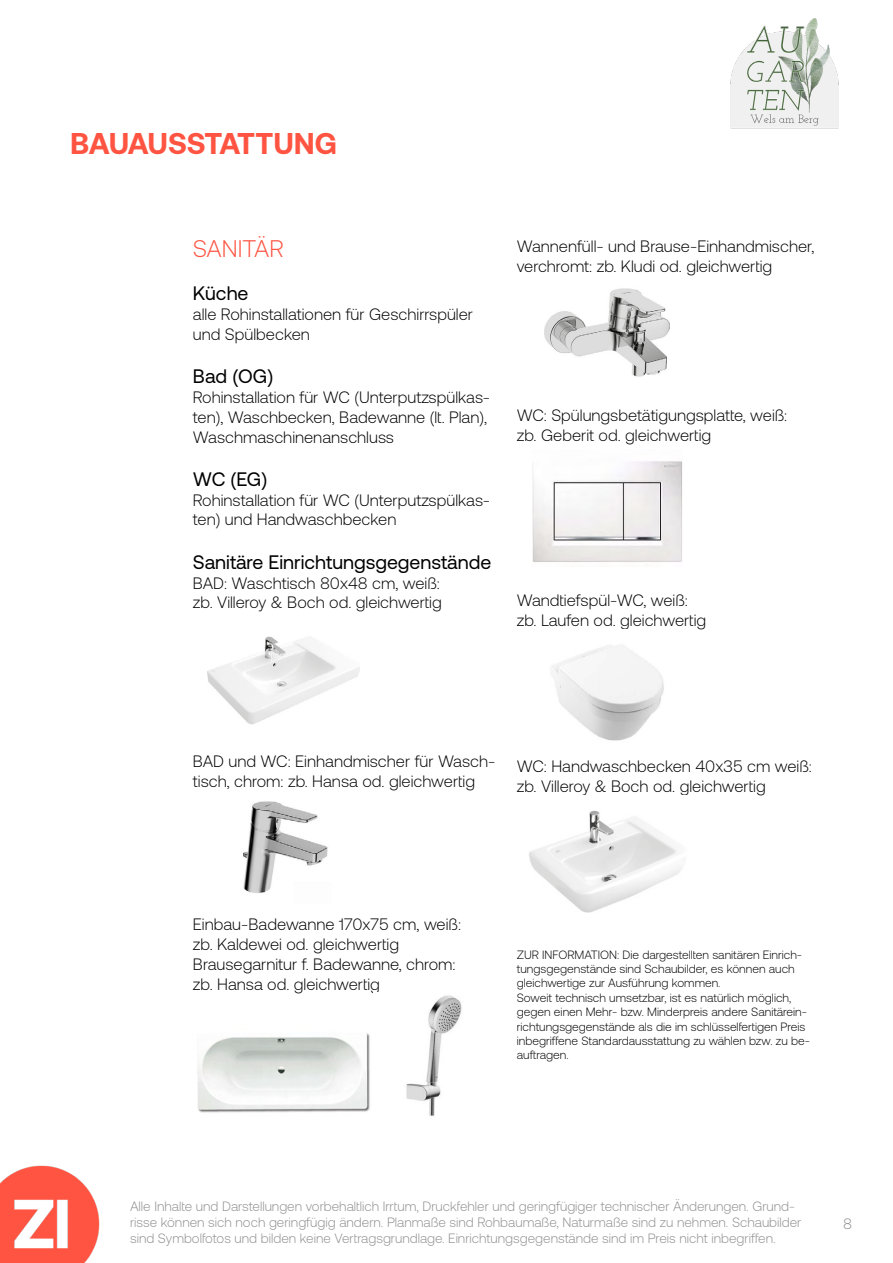
<style>
.page{position:relative;width:893px;height:1263px;background:#fff}
.page>*{position:absolute;margin:0;border:0;box-sizing:border-box;transform-origin:0 0}
.t1{font:700 30px "Aeonik";letter-spacing:-.025em;color:#ff5442}
.t2{font:300 24px "Aeonik";color:#ff5442}
.t3{font:19.5px "Aeonik";color:#000}
.t4{font:300 16.5px/19.8px "Aeonik";color:#000}
.t5{font:300 15px "Aeonik";color:#908f8f}
.t6{font:300 13.5px/16.2px "Aeonik";color:#908f8f}
.t7{font:300 12px/14.4px "Aeonik";color:#000}
</style>
<div class="page">
<img style="left:0;top:1165px;width:100px;height:98px">
<img style="left:730px;top:18px;width:109px;height:111px">
<img style="left:207px;top:636px;width:152px;height:89px">
<img style="left:243px;top:801px;width:85px;height:92px">
<img style="left:197px;top:1033px;width:173px;height:80px">
<img style="left:406px;top:995px;width:56px;height:121px">
<img style="left:544px;top:288px;width:126px;height:89px">
<img style="left:532px;top:461px;width:150px;height:101px">
<img style="left:551px;top:645px;width:113px;height:96px">
<img style="left:529px;top:810px;width:153px;height:103px">
<h1 class="t1" style="left:70px;top:126px;width:269px">BAUAUSSTATTUNG</h1>
<h2 class="t2" style="left:193px;top:236px;width:92px">SANITÄR</h2>
<p class="t3" style="left:193px;top:283px;width:57px">Küche</p>
<p class="t4" style="left:193px;top:305px;width:282px">alle Rohinstallationen für Geschirrspüler und Spülbecken</p>
<p class="t3" style="left:193px;top:366px;width:82px">Bad (OG)</p>
<p class="t4" style="left:193px;top:387px;width:299px">Rohinstallation für WC (Unterputzspülkas&shy;ten), Waschbecken, Badewanne (lt. Plan),<br>Waschmaschinenanschluss</p>
<p class="t3" style="left:193px;top:468px;width:76px">WC (EG)</p>
<p class="t4" style="left:193px;top:490px;width:299px">Rohinstallation für WC (Unterputzspülkas&shy;ten) und Handwaschbecken</p>
<p class="t3" style="left:193px;top:551px;width:300px">Sanitäre Einrichtungsgegenstände</p>
<p class="t4" style="left:193px;top:573px;width:250px">BAD: Waschtisch 80x48 cm, weiß: zb. Villeroy &amp; Boch od. gleichwertig</p>
<p class="t4" style="left:517px;top:236px;width:299px">Wannenfüll- und Brause-Einhandmischer, verchromt: zb. Kludi od. gleichwertig</p>
<p class="t4" style="left:517px;top:405px;width:272px">WC: Spülungsbetätigungsplatte, weiß: zb. Geberit od. gleichwertig</p>
<p class="t4" style="left:517px;top:591px;width:191px">Wandtiefspül-WC, weiß: zb. Laufen od. gleichwertig</p>
<p class="t4" style="left:193px;top:751px;width:304px">BAD und WC: Einhandmischer für Wasch&shy;tisch, chrom: zb. Hansa od. gleichwertig</p>
<p class="t4" style="left:517px;top:756px;width:297px">WC: Handwaschbecken 40x35 cm weiß: zb. Villeroy &amp; Boch od. gleichwertig</p>
<p class="t4" style="left:193px;top:914px;width:270px">Einbau-Badewanne 170x75 cm, weiß: zb. Kaldewei od. gleichwertig<br>Brausegarnitur f. Badewanne, chrom: zb. Hansa od. gleichwertig</p>
<p class="t7" style="left:517px;top:947px;width:295px">ZUR INFORMATION: Die dargestellten sanitären Einrich&shy;tungsgegenstände sind Schaubilder, es können auch gleichwertige zur Ausführung kommen.<br>Soweit technisch umsetzbar, ist es natürlich möglich, gegen einen Mehr- bzw. Minderpreis andere Sanitärein&shy;richtungsgegenstände als die im schlüsselfertigen Preis inbegriffene Standardausstattung zu wählen bzw. zu be&shy;auftragen.</p>
<p class="t6" style="left:130px;top:1198px;width:673px">Alle Inhalte und Darstellungen vorbehaltlich Irrtum, Druckfehler und geringfügiger technischer Änderungen. Grund&shy;risse können sich noch geringfügig ändern. Planmaße sind Rohbaumaße, Naturmaße sind zu nehmen. Schaubilder sind Symbolfotos und bilden keine Vertragsgrundlage. Einrichtungsgegenstände sind im Preis nicht inbegriffen.</p>
<p class="t5" style="left:843px;top:1216px;width:10px">8</p>
</div>
